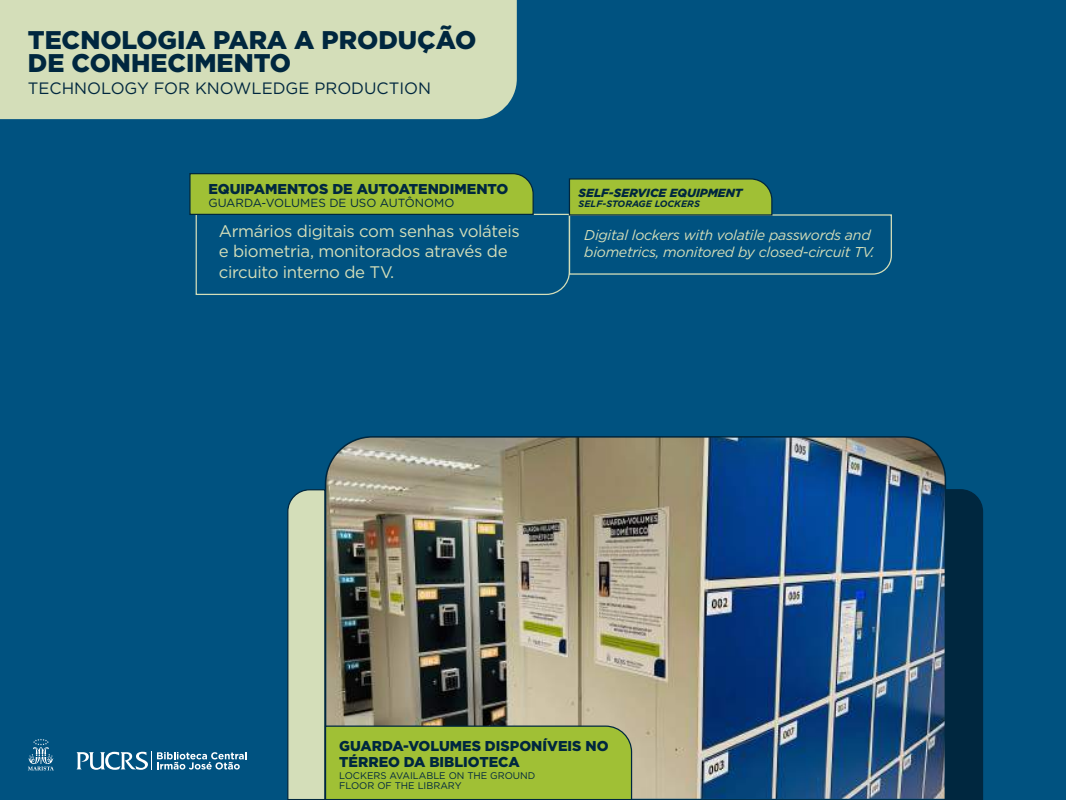
<style>
.page{position:relative;width:1066px;height:800px;background:#fff}
.page>*{position:absolute;margin:0;border:0;box-sizing:border-box;transform-origin:0 0}
.t1{font:900 25.5px/22.5px "Gotham";color:#00273f}
.t2{font:16.75px/20.1px "Gotham";letter-spacing:-.02em;color:#d4deb9}
.t3{font:16.5px "Gotham";color:#00273f}
.t4{font:italic 14.25px/17.1px "Gotham";letter-spacing:-.02em;color:#d4deb9}
.t5{font:900 14.25px/15.2px "Gotham";color:#00273f}
.t6{font:11.75px "Gotham";color:#00273f}
.t7{font:italic 900 11.75px "Gotham";color:#00273f}
.t8{font:9.62px/10.2px "Gotham";color:#00273f}
.t9{font:italic 700 9.25px "Gotham";color:#00273f}
</style>
<div class="page">
<div style="left:0;top:0;width:1065px;height:799px;background:#005280"></div>
<svg style="left:189px;top:173px;width:703px;height:122px"></svg>
<svg style="left:28px;top:739px;width:26px;height:31px"></svg>
<svg style="left:76px;top:751px;width:171px;height:18px"></svg>
<div style="left:0;top:0;width:517px;height:119px;background:#d4deb9"></div>
<div style="left:946px;top:489px;width:37px;height:310px;background:#00273f"></div>
<img style="left:324px;top:436px;width:622px;height:363px">
<img style="left:287px;top:488px;width:345px;height:311px">
<h1 class="t1" style="left:28px;top:29px;width:450px">TECNOLOGIA PARA A PRODUÇÃO<br>DE CONHECIMENTO</h1>
<p class="t3" style="left:28px;top:77px;width:405px">TECHNOLOGY FOR KNOWLEDGE PRODUCTION</p>
<p class="t5" style="left:208px;top:181px;width:301px">EQUIPAMENTOS DE AUTOATENDIMENTO</p>
<p class="t6" style="left:208px;top:196px;width:247px">GUARDA-VOLUMES DE USO AUTÔNOMO</p>
<p class="t2" style="left:219px;top:221px;width:302px">Armários digitais com senhas voláteis e biometria, monitorados através de circuito interno de TV.</p>
<p class="t7" style="left:578px;top:185px;width:165px">SELF-SERVICE EQUIPMENT</p>
<p class="t9" style="left:578px;top:198px;width:123px">SELF-STORAGE LOCKERS</p>
<p class="t4" style="left:584px;top:225px;width:292px">Digital lockers with volatile passwords and biometrics, monitored by closed-circuit TV.</p>
<p class="t5" style="left:339px;top:738px;width:271px">GUARDA-VOLUMES DISPONÍVEIS NO<br>TÉRREO DA BIBLIOTECA</p>
<p class="t8" style="left:339px;top:769px;width:198px">LOCKERS AVAILABLE ON THE GROUND<br>FLOOR OF THE LIBRARY</p>
</div>
